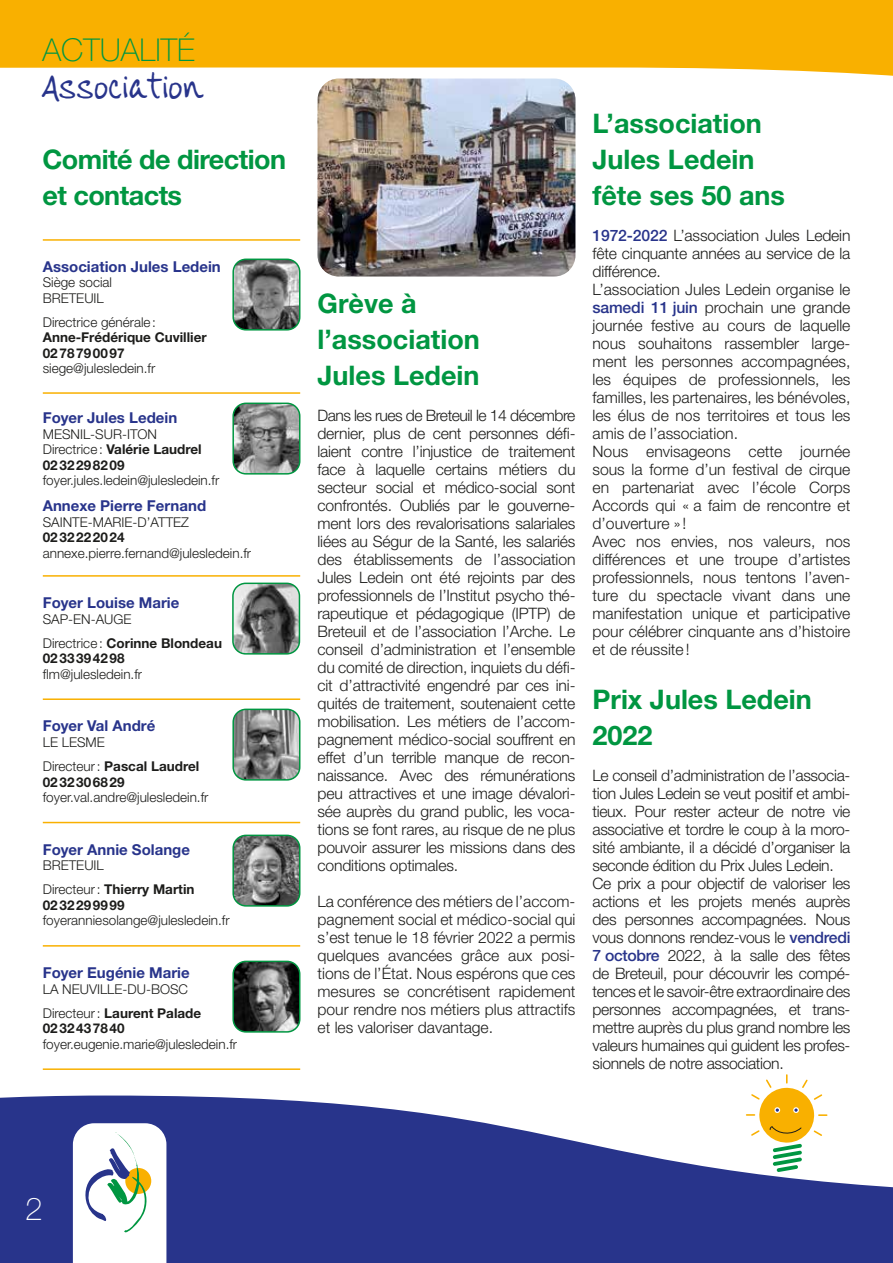
<style>
.page{position:relative;width:893px;height:1263px;background:#fff}
.page>*{position:absolute;margin:0;border:0;box-sizing:border-box;transform-origin:0 0}
.t1{font:100 31.5px "Helvetica Neue";color:#009641}
.t2{font:100 31.5px "Helvetica Neue";color:#fff}
.t3{font:30.75px "FG Christine";color:#28348b}
.t4{font:700 27px/36px "Helvetica Neue";color:#009641}
.t5{font:700 27px/36px "Helvetica Neue";letter-spacing:-.02em;color:#009641}
.t6{font:300 15.75px/18px "Helvetica Neue";letter-spacing:-.01em;color:#1d1d1b}
.t7{font:700 15px "Helvetica Neue";color:#28348b}
.t8{font:300 13.5px/24px "Helvetica Neue";color:#1d1d1b}
.t9{font:700 13.5px/15.6px "Helvetica Neue";color:#1d1d1b}
.s1{font-weight:700}
.s2{font-weight:500;color:#28348b}
</style>
<div class="page">
<svg style="left:0;top:0;width:893px;height:167px"></svg>
<svg style="left:0;top:1095px;width:893px;height:168px;fill:#28348b"></svg>
<svg style="left:73px;top:1123px;width:93px;height:140px"></svg>
<hr style="left:43px;top:239px;width:257px;height:2px;background:#f9b000">
<hr style="left:43px;top:392px;width:257px;height:2px;background:#f9b000">
<hr style="left:43px;top:575px;width:257px;height:2px;background:#f9b000">
<hr style="left:43px;top:698px;width:257px;height:2px;background:#f9b000">
<hr style="left:43px;top:822px;width:257px;height:1px;background:#f9b000">
<hr style="left:43px;top:945px;width:257px;height:2px;background:#f9b000">
<hr style="left:43px;top:1068px;width:257px;height:2px;background:#f9b000">
<img style="left:235px;top:961px;width:65px;height:71px">
<div style="left:232px;top:961px;width:68px;height:72px;border:2px solid #009641;border-radius:13px"></div>
<img style="left:235px;top:835px;width:65px;height:71px">
<div style="left:232px;top:835px;width:68px;height:72px;border:2px solid #009641;border-radius:13px"></div>
<img style="left:235px;top:709px;width:65px;height:71px">
<div style="left:232px;top:709px;width:68px;height:72px;border:2px solid #009641;border-radius:13px"></div>
<img style="left:233px;top:583px;width:66px;height:69px">
<div style="left:232px;top:583px;width:68px;height:72px;border:2px solid #009641;border-radius:13px"></div>
<img style="left:235px;top:403px;width:65px;height:69px">
<div style="left:232px;top:403px;width:68px;height:72px;border:2px solid #009641;border-radius:13px"></div>
<img style="left:235px;top:259px;width:65px;height:69px">
<div style="left:232px;top:259px;width:68px;height:72px;border:2px solid #009641;border-radius:13px"></div>
<img style="left:317px;top:79px;width:258px;height:198px">
<svg style="left:747px;top:1075px;width:80px;height:97px"></svg>
<h1 class="t1" style="left:43px;top:31px;width:154px">ACTUALITÉ</h1>
<h2 class="t3" style="left:43px;top:70px;width:162px">Association</h2>
<h3 class="t5" style="left:43px;top:140px;width:245px">Comité de direction et contacts</h3>
<p class="t7" style="left:43px;top:257px;width:180px">Association Jules Ledein</p>
<p class="t8" style="left:43px;top:274px;width:71px;line-height:15.5px">Siège social<br>BRETEUIL</p>
<p class="t8" style="left:43px;top:310px;width:115px">Directrice générale:</p>
<p class="t9" style="left:43px;top:329px;width:165px">Anne-Frédérique Cuvillier<br>0278790097</p>
<p class="t8" style="left:43px;top:356px;width:114px">siege@julesledein.fr</p>
<p class="t7" style="left:43px;top:408px;width:136px">Foyer Jules Ledein</p>
<p class="t8" style="left:43px;top:426px;width:160px;line-height:15.6px">MESNIL-SUR-ITON<br>Directrice: <span class="s1">Valérie Laudrel<br>0232298209</span></p>
<p class="t8" style="left:43px;top:468px;width:178px">foyer.jules.ledein@julesledein.fr</p>
<p class="t7" style="left:43px;top:496px;width:165px">Annexe Pierre Fernand</p>
<p class="t8" style="left:43px;top:509px;width:148px">SAINTE-MARIE-D’ATTEZ</p>
<p class="t9" style="left:43px;top:529px;width:83px">0232222024</p>
<p class="t8" style="left:43px;top:540px;width:210px">annexe.pierre.fernand@julesledein.fr</p>
<p class="t7" style="left:43px;top:593px;width:138px">Foyer Louise Marie</p>
<p class="t8" style="left:43px;top:607px;width:181px">SAP-EN-AUGE<br>Directrice: <span class="s1">Corinne Blondeau</span></p>
<p class="t9" style="left:43px;top:650px;width:83px">0233394298</p>
<p class="t8" style="left:43px;top:662px;width:101px">flm@julesledein.fr</p>
<p class="t7" style="left:43px;top:717px;width:114px">Foyer Val André</p>
<p class="t8" style="left:43px;top:730px;width:158px">LE LESME<br>Directeur: <span class="s1">Pascal Laudrel</span></p>
<p class="t9" style="left:43px;top:774px;width:83px">0232306829</p>
<p class="t8" style="left:43px;top:785px;width:167px">foyer.val.andre@julesledein.fr</p>
<p class="t7" style="left:43px;top:840px;width:149px">Foyer Annie Solange</p>
<p class="t8" style="left:43px;top:853px;width:153px">BRETEUIL<br>Directeur: <span class="s1">Thierry Martin</span></p>
<p class="t9" style="left:43px;top:897px;width:83px">0232299999</p>
<p class="t8" style="left:43px;top:908px;width:188px">foyeranniesolange@julesledein.fr</p>
<p class="t7" style="left:43px;top:963px;width:148px">Foyer Eugénie Marie</p>
<p class="t8" style="left:43px;top:976px;width:160px">LA NEUVILLE-DU-BOSC<br>Directeur: <span class="s1">Laurent Palade</span></p>
<p class="t9" style="left:43px;top:1020px;width:83px">0232437840</p>
<p class="t8" style="left:43px;top:1032px;width:196px">foyer.eugenie.marie@julesledein.fr</p>
<h3 class="t4" style="left:317px;top:284px;width:164px">Grève à l’association<br>Jules Ledein</h3>
<p class="t6" style="left:317px;top:406px;width:259px;text-align:justify">Dans les rues de Breteuil le 14 décembre dernier, plus de cent personnes défi&shy;laient contre l’injustice de traitement face à laquelle certains métiers du secteur social et médico-social sont confrontés. Oubliés par le gouverne&shy;ment lors des revalorisations salariales liées au Ségur de la Santé, les salariés des établissements de l’association Jules Ledein ont été rejoints par des professionnels de l’Institut psycho thé&shy;rapeutique et pédagogique (IPTP) de Breteuil et de l’association l’Arche. Le conseil d’administration et l’ensemble du comité de direction, inquiets du défi&shy;cit d’attractivité engendré par ces ini&shy;quités de traitement, soutenaient cette mobilisation. Les métiers de l’accom&shy;pagnement médico-social souffrent en effet d’un terrible manque de recon&shy;naissance. Avec des rémunérations peu attractives et une image dévalori&shy;sée auprès du grand public, les voca&shy;tions se font rares, au risque de ne plus pouvoir assurer les missions dans des conditions optimales.</p>
<p class="t6" style="left:317px;top:892px;width:259px;text-align:justify">La conférence des métiers de l’accom&shy;pagnement social et médico-social qui s’est tenue le 18 février 2022 a permis quelques avancées grâce aux posi&shy;tions de l’État. Nous espérons que ces mesures se concrétisent rapidement pour rendre nos métiers plus attractifs et les valoriser davantage.</p>
<h3 class="t4" style="left:592px;top:104px;width:194px">L’association<br>Jules Ledein fête ses 50 ans</h3>
<p class="t6" style="left:592px;top:226px;width:259px"><span class="s2">1972-2022</span> L’association Jules Ledein fête cinquante années au service de la différence.<br>L’association Jules Ledein organise le <span class="s2">samedi 11 juin</span> prochain une grande journée festive au cours de laquelle nous souhaitons rassembler large&shy;ment les personnes accompagnées, les équipes de professionnels, les familles, les partenaires, les bénévoles, les élus de nos territoires et tous les amis de l’association.<br>Nous envisageons cette journée sous la forme d’un festival de cirque en partenariat avec l’école Corps Accords qui « a faim de rencontre et d’ouverture » !<br>Avec nos envies, nos valeurs, nos différences et une troupe d’artistes professionnels, nous tentons l’aven&shy;ture du spectacle vivant dans une manifestation unique et participative pour célébrer cinquante ans d’histoire et de réussite!</p>
<h3 class="t4" style="left:592px;top:680px;width:221px">Prix Jules Ledein<br>2022</h3>
<p class="t6" style="left:592px;top:766px;width:259px">Le conseil d’administration de l’associa&shy;tion Jules Ledein se veut positif et ambi&shy;tieux. Pour rester acteur de notre vie associative et tordre le coup à la moro&shy;sité ambiante, il a décidé d’organiser la seconde édition du Prix Jules Ledein.<br>Ce prix a pour objectif de valoriser les actions et les projets menés auprès des personnes accompagnées. Nous vous donnons rendez-vous le <span class="s2">vendredi 7 octobre</span> 2022, à la salle des fêtes de Breteuil, pour découvrir les compé&shy;tences et le savoir-être extraordinaire des personnes accompagnées, et trans&shy;mettre auprès du plus grand nombre les valeurs humaines qui guident les profes&shy;sionnels de notre association.</p>
<h1 class="t2" style="left:25px;top:1191px;width:19px">2</h1>
</div>
